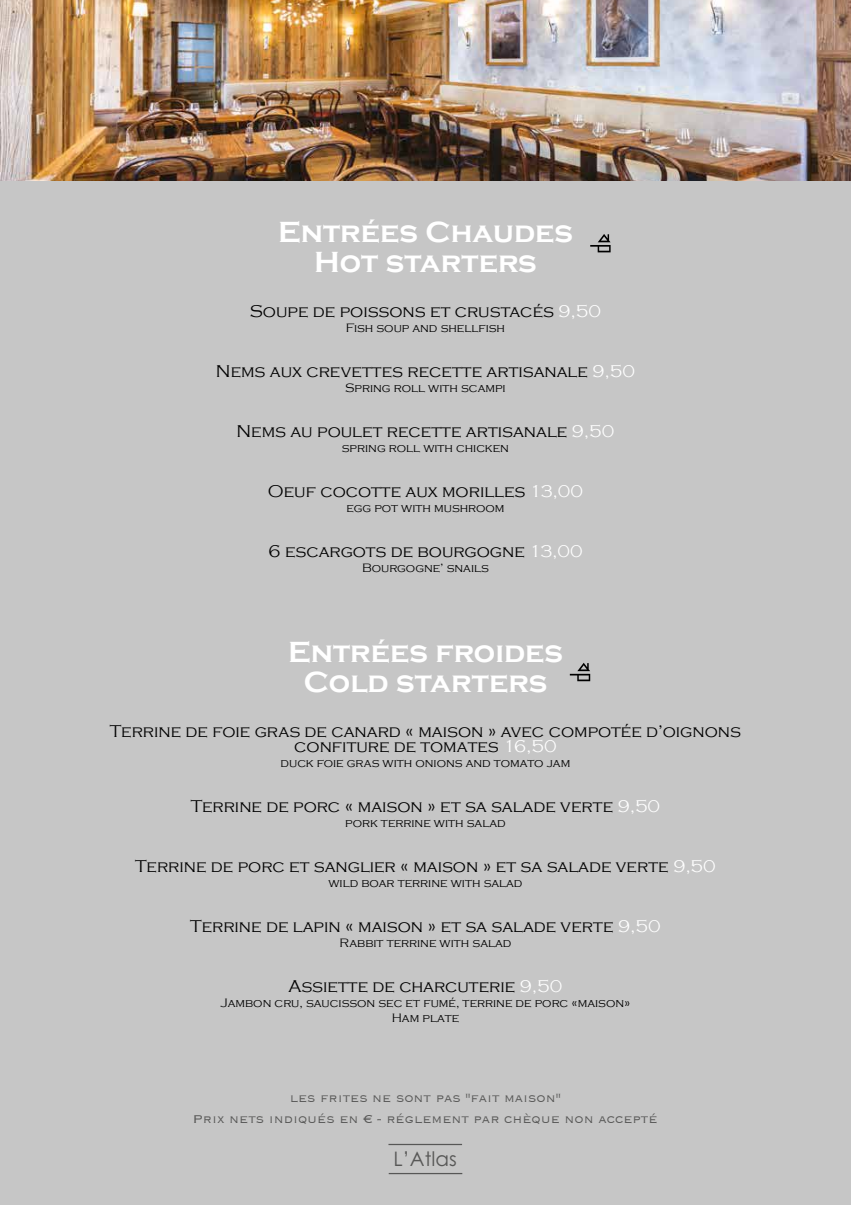
<style>
.page{position:relative;width:851px;height:1205px;background:#fff}
.page>*{position:absolute;margin:0;border:0;box-sizing:border-box;transform-origin:0 0}
.t1{font:700 30px/30px "Copperplate Gothic";color:#fff;text-align:center}
.t2{font:20px "Century Gothic Std";color:#575756}
.t3{font:300 17.5px/15px "Copperplate Gothic";color:#000;text-align:center}
.t4{font:300 15px/21.2px "Copperplate";color:#575756;text-align:center}
.t5{font:300 12.5px/15px "Copperplate Gothic";color:#000;text-align:center}
.s1{color:#fff}
</style>
<div class="page">
<div style="left:0;top:0;width:850px;height:1205px;background:#c6c6c6"></div>
<hr style="left:388px;top:1144px;width:74px;height:1px;background:#575756">
<hr style="left:388px;top:1173px;width:74px;height:1px;background:#575756">
<img style="left:0;top:0;width:850px;height:180px">
<svg style="left:590px;top:234px;width:20px;height:18px"></svg>
<svg style="left:569px;top:663px;width:21px;height:18px"></svg>
<h1 class="t1" style="left:278px;top:217px;width:296px">Entrées Chaudes<br>Hot starters</h1>
<p class="t3" style="left:250px;top:304px;width:352px">Soupe de poissons et crustacés <span class="s1">9,50</span></p>
<p class="t5" style="left:346px;top:320px;width:161px">Fish soup and shellfish</p>
<p class="t3" style="left:216px;top:364px;width:420px">Nems aux crevettes recette artisanale <span class="s1">9,50</span></p>
<p class="t5" style="left:345px;top:380px;width:162px">Spring roll with scampi</p>
<p class="t3" style="left:236px;top:424px;width:379px">Nems au poulet recette artisanale <span class="s1">9,50</span></p>
<p class="t5" style="left:342px;top:440px;width:169px">spring roll with chicken</p>
<p class="t3" style="left:268px;top:484px;width:317px">Oeuf cocotte aux morilles <span class="s1">13,00</span></p>
<p class="t5" style="left:346px;top:500px;width:160px">egg pot with mushroom</p>
<p class="t3" style="left:268px;top:544px;width:316px">6 escargots de bourgogne <span class="s1">13,00</span></p>
<p class="t5" style="left:362px;top:560px;width:128px">Bourgogne’ snails</p>
<h1 class="t1" style="left:288px;top:637px;width:276px">Entrées froides<br>Cold starters</h1>
<p class="t3" style="left:110px;top:724px;width:632px">Terrine de foie gras de canard « maison » avec compotée d’oignons confiture de tomates <span class="s1">16,50</span></p>
<p class="t5" style="left:280px;top:755px;width:291px">duck foie gras with onions and tomato jam</p>
<p class="t3" style="left:191px;top:799px;width:471px">Terrine de porc « maison » et sa salade verte <span class="s1">9,50</span></p>
<p class="t5" style="left:345px;top:815px;width:162px">pork terrine with salad</p>
<p class="t3" style="left:135px;top:859px;width:582px">Terrine de porc et sanglier « maison » et sa salade verte <span class="s1">9,50</span></p>
<p class="t5" style="left:328px;top:875px;width:195px">wild boar terrine with salad</p>
<p class="t3" style="left:190px;top:919px;width:471px">Terrine de lapin « maison » et sa salade verte <span class="s1">9,50</span></p>
<p class="t5" style="left:339px;top:935px;width:173px">Rabbit terrine with salad</p>
<p class="t3" style="left:288px;top:979px;width:275px">Assiette de charcuterie <span class="s1">9,50</span></p>
<p class="t5" style="left:220px;top:995px;width:411px">Jambon cru, saucisson sec et fumé, terrine de porc «maison»<br>Ham plate</p>
<p class="t4" style="left:193px;top:1086px;width:466px">les frites ne sont pas "fait maison"<br>Prix nets indiqués en € - réglement par chèque non accepté</p>
<p class="t2" style="left:393px;top:1147px;width:65px">L’Atlas</p>
</div>
